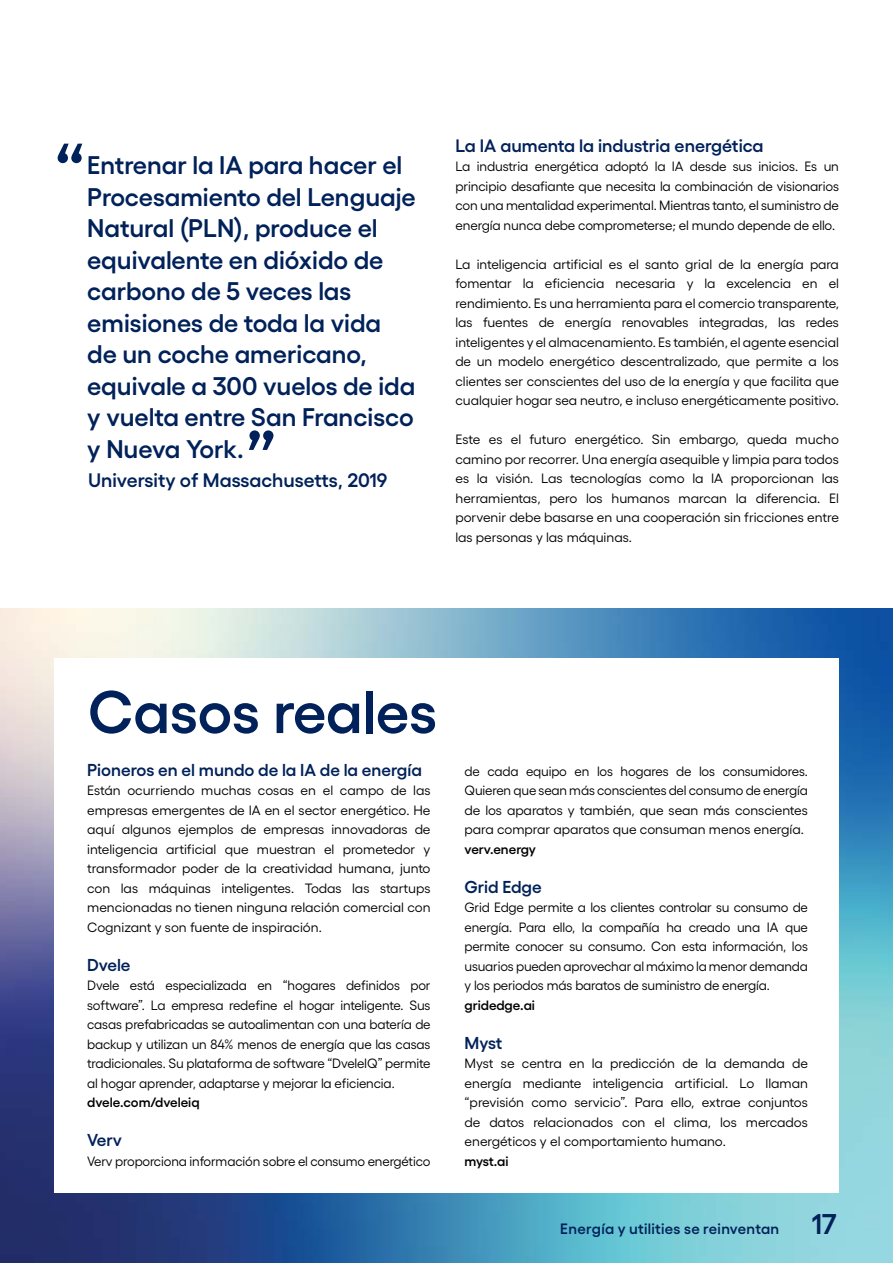
<style>
.page{position:relative;width:893px;height:1263px;background:#fff}
.page>*{position:absolute;margin:0;border:0;box-sizing:border-box;transform-origin:0 0}
.t1{font:600 72px "Gellix";color:#002159}
.t2{font:600 60px "Gellix";letter-spacing:-.005em;color:#002159}
.t3{font:600 25.5px/31.5px "Gellix";color:#002159}
.t4{font:600 19.5px "Gellix";color:#002159}
.t5{font:600 18px "Gellix";color:#002159}
.t6{font:600 17.25px "Gellix";color:#002159}
.t7{font:600 15px "Gellix";letter-spacing:.02em;color:#002159}
.t8{font:13.5px/19.5px "Gellix";letter-spacing:-.01em;color:#000;text-align:justify}
.t9{font:600 13.5px "Gellix";letter-spacing:-.005em;color:#000}
.s1{font-size:28.5px}
</style>
<div class="page">
<img style="left:0;top:609px;width:893px;height:654px">
<div style="left:54px;top:658px;width:785px;height:535px;background:#fff"></div>
<h1 class="t1" style="left:54px;top:117px;width:33px">“</h1>
<p class="t3" style="left:87px;top:147px;width:330px">Entrenar la IA para hacer el<br>Procesamiento del Lenguaje<br>Natural (PLN), produce el equivalente en dióxido de carbono de 5 veces las emisiones de toda la vida de un coche americano, equivale a 300 vuelos de ida y vuelta entre San Francisco y Nueva York.</p>
<h3 class="t4" style="left:88px;top:465px;width:301px">University of Massachusetts, 2019</h3>
<h1 class="t1" style="left:277px;top:476px;width:33px;rotate:-180deg">“</h1>
<h3 class="t5" style="left:455px;top:131px;width:310px">La IA aumenta la industria energética</h3>
<p class="t8" style="left:455px;top:155px;width:385px">La industria energética adoptó la IA desde sus inicios. Es un principio desafiante que necesita la combinación de visionarios con una mentalidad experimental. Mientras tanto, el suministro de energía nunca debe comprometerse; el mundo depende de ello.</p>
<p class="t8" style="left:455px;top:253px;width:385px">La inteligencia artificial es el santo grial de la energía para fomentar la eficiencia necesaria y la excelencia en el rendimiento. Es una herramienta para el comercio transparente, las fuentes de energía renovables integradas, las redes inteligentes y el almacenamiento. Es también, el agente esencial de un modelo energético descentralizado, que permite a los clientes ser conscientes del uso de la energía y que facilita que cualquier hogar sea neutro, e incluso energéticamente positivo.</p>
<p class="t8" style="left:455px;top:428px;width:385px">Este es el futuro energético. Sin embargo, queda mucho camino por recorrer. Una energía asequible y limpia para todos es la visión. Las tecnologías como la IA proporcionan las herramientas, pero los humanos marcan la diferencia. El porvenir debe basarse en una cooperación sin fricciones entre las personas y las máquinas.</p>
<h2 class="t2" style="left:88px;top:665px;width:351px">Casos reales</h2>
<p class="t6" style="left:87px;top:756px;width:336px">Pioneros en el mundo de la IA de la energía</p>
<p class="t8" style="left:87px;top:779px;width:345px">Están ocurriendo muchas cosas en el campo de las empresas emergentes de IA en el sector energético. He aquí algunos ejemplos de empresas innovadoras de inteligencia artificial que muestran el prometedor y transformador poder de la creatividad humana, junto con las máquinas inteligentes. Todas las startups mencionadas no tienen ninguna relación comercial con Cognizant y son fuente de inspiración.</p>
<p class="t6" style="left:87px;top:951px;width:45px">Dvele</p>
<p class="t8" style="left:87px;top:974px;width:345px">Dvele está especializada en “hogares definidos por software”. La empresa redefine el hogar inteligente. Sus casas prefabricadas se autoalimentan con una batería de backup y utilizan un 84% menos de energía que las casas tradicionales. Su plataforma de software “DveleIQ” permite al hogar aprender, adaptarse y mejorar la eficiencia.</p>
<p class="t9" style="left:87px;top:1092px;width:114px">dvele.com/dveleiq</p>
<p class="t6" style="left:87px;top:1126px;width:36px">Verv</p>
<p class="t8" style="left:87px;top:1150px;width:345px">Verv proporciona información sobre el consumo energético</p>
<p class="t8" style="left:465px;top:760px;width:345px">de cada equipo en los hogares de los consumidores.<br>Quieren que sean más conscientes del consumo de energía de los aparatos y también, que sean más conscientes para comprar aparatos que consuman menos energía.</p>
<p class="t9" style="left:465px;top:838px;width:73px">verv.energy</p>
<p class="t6" style="left:465px;top:873px;width:79px">Grid Edge</p>
<p class="t8" style="left:465px;top:896px;width:345px">Grid Edge permite a los clientes controlar su consumo de energía. Para ello, la compañía ha creado una IA que permite conocer su consumo. Con esta información, los usuarios pueden aprovechar al máximo la menor demanda y los periodos más baratos de suministro de energía.</p>
<p class="t9" style="left:465px;top:994px;width:72px">gridedge.ai</p>
<p class="t6" style="left:465px;top:1029px;width:39px">Myst</p>
<p class="t8" style="left:465px;top:1052px;width:345px">Myst se centra en la predicción de la demanda de energía mediante inteligencia artificial. Lo llaman “previsión como servicio”. Para ello, extrae conjuntos de datos relacionados con el clima, los mercados energéticos y el comportamiento humano.</p>
<p class="t9" style="left:465px;top:1150px;width:46px">myst.ai</p>
<p class="t7" style="left:560px;top:1216px;width:278px">Energía y utilities se reinventan <span class="s1">17</span></p>
</div>
